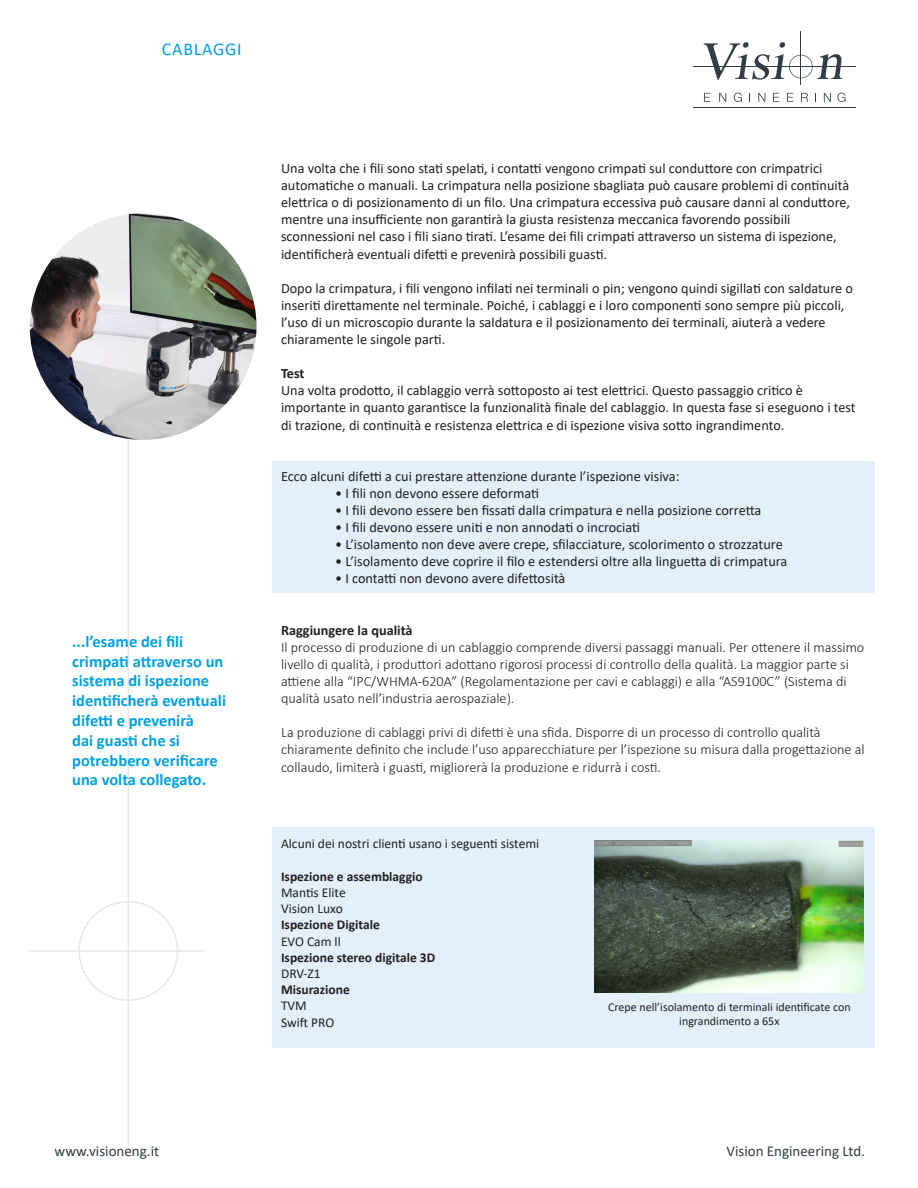
<style>
.page{position:relative;width:918px;height:1188px;background:#fff}
.page>*{position:absolute;margin:0;border:0;box-sizing:border-box;transform-origin:0 0}
.t1{font:18px "Calibri";letter-spacing:.04em;color:#00a2df}
.t2{font:700 16.5px/19.8px "Calibri";color:#00a2df}
.t3{font:15px "Calibri";color:#323d47}
.t4{font:14.25px/17.1px "Calibri";color:#231f20}
.t5{font:300 14.25px/17.1px "Calibri";color:#231f20}
.t6{font:700 14.25px "Calibri";color:#231f20}
.t7{font:13.5px "Calibri";color:#231f20}
.t8{font:700 13.5px "Calibri";color:#231f20}
.t9{font:12px/14.4px "Calibri";color:#231f20;text-align:center}
</style>
<div class="page">
<hr style="left:128px;top:252px;width:1px;height:893px;background:#e6e7e9">
<div style="left:78px;top:901px;width:100px;height:100px;border:2px solid #e6e7e9;border-radius:50%"></div>
<hr style="left:29px;top:950px;width:175px;height:2px;background:#e6e7e9">
<div style="left:272px;top:827px;width:602px;height:221px;background:#e3f0fb"></div>
<div style="left:272px;top:461px;width:602px;height:132px;background:#e3f0fb"></div>
<svg style="left:704px;top:93px;width:6px;height:9px"></svg>
<svg style="left:719px;top:93px;width:7px;height:9px"></svg>
<svg style="left:734px;top:93px;width:8px;height:9px"></svg>
<svg style="left:758px;top:93px;width:7px;height:9px"></svg>
<svg style="left:773px;top:93px;width:6px;height:9px"></svg>
<svg style="left:787px;top:93px;width:6px;height:9px"></svg>
<svg style="left:801px;top:93px;width:7px;height:9px"></svg>
<svg style="left:824px;top:93px;width:7px;height:9px"></svg>
<svg style="left:837px;top:93px;width:8px;height:9px"></svg>
<hr style="left:694px;top:107px;width:162px;height:1px;background:#313e48">
<hr style="left:694px;top:66px;width:162px;height:1px;background:#313e48">
<svg style="left:704px;top:42px;width:138px;height:38px"></svg>
<hr style="left:801px;top:31px;width:1px;height:54px;background:#313e48">
<img style="left:594px;top:840px;width:270px;height:152px">
<img style="left:30px;top:213px;width:226px;height:227px;border-radius:113px">
<p class="t1" style="left:162px;top:36px;width:81px">CABLAGGI</p>
<p class="t2" style="left:72px;top:631px;width:155px">...l’esame dei fili crimpati attraverso un sistema di ispezione identificherà eventuali difetti e prevenirà<br>dai guasti che si potrebbero verificare una volta collegato.</p>
<p class="t4" style="left:281px;top:159px;width:571px">Una volta che i fili sono stati spelati, i contatti vengono crimpati sul conduttore con crimpatrici automatiche o manuali. La crimpatura nella posizione sbagliata può causare problemi di continuità elettrica o di posizionamento di un filo. Una crimpatura eccessiva può causare danni al conduttore, mentre una insufficiente non garantirà la giusta resistenza meccanica favorendo possibili sconnessioni nel caso i fili siano tirati. L’esame dei fili crimpati attraverso un sistema di ispezione, identificherà eventuali difetti e prevenirà possibili guasti.</p>
<p class="t4" style="left:281px;top:279px;width:574px">Dopo la crimpatura, i fili vengono infilati nei terminali o pin; vengono quindi sigillati con saldature o inseriti direttamente nel terminale. Poiché, i cablaggi e i loro componenti sono sempre più piccoli, l’uso di un microscopio durante la saldatura e il posizionamento dei terminali, aiuterà a vedere chiaramente le singole parti.</p>
<p class="t6" style="left:281px;top:363px;width:25px">Test</p>
<p class="t4" style="left:281px;top:382px;width:576px">Una volta prodotto, il cablaggio verrà sottoposto ai test elettrici. Questo passaggio critico è importante in quanto garantisce la funzionalità finale del cablaggio. In questa fase si eseguono i test di trazione, di continuità e resistenza elettrica e di ispezione visiva sotto ingrandimento.</p>
<p class="t4" style="left:281px;top:467px;width:400px">Ecco alcuni difetti a cui prestare attenzione durante l’ispezione visiva:</p>
<p class="t4" style="left:335px;top:484px;width:206px">• I fili non devono essere deformati</p>
<p class="t4" style="left:335px;top:501px;width:428px">• I fili devono essere ben fissati dalla crimpatura e nella posizione corretta</p>
<p class="t4" style="left:335px;top:519px;width:307px">• I fili devono essere uniti e non annodati o incrociati</p>
<p class="t4" style="left:335px;top:536px;width:449px">• L’isolamento non deve avere crepe, sfilacciature, scolorimento o strozzature</p>
<p class="t4" style="left:335px;top:553px;width:454px">• L’isolamento deve coprire il filo e estendersi oltre alla linguetta di crimpatura</p>
<p class="t4" style="left:335px;top:570px;width:232px">• I contatti non devono avere difettosità</p>
<p class="t6" style="left:281px;top:620px;width:133px">Raggiungere la qualità</p>
<p class="t5" style="left:281px;top:638px;width:585px">Il processo di produzione di un cablaggio comprende diversi passaggi manuali. Per ottenere il massimo livello di qualità, i produttori adottano rigorosi processi di controllo della qualità. La maggior parte si attiene alla “IPC/WHMA-620A” (Regolamentazione per cavi e cablaggi) e alla “AS9100C” (Sistema di qualità usato nell’industria aerospaziale).</p>
<p class="t5" style="left:281px;top:724px;width:585px">La produzione di cablaggi privi di difetti è una sfida. Disporre di un processo di controllo qualità chiaramente definito che include l’uso apparecchiature per l’ispezione su misura dalla progettazione al collaudo, limiterà i guasti, migliorerà la produzione e ridurrà i costi.</p>
<p class="t7" style="left:281px;top:834px;width:260px">Alcuni dei nostri clienti usano i seguenti sistemi</p>
<p class="t8" style="left:281px;top:867px;width:143px">Ispezione e assemblaggio</p>
<p class="t7" style="left:281px;top:883px;width:66px">Mantis Elite</p>
<p class="t7" style="left:281px;top:899px;width:63px">Vision Luxo</p>
<p class="t8" style="left:281px;top:915px;width:100px">Ispezione Digitale</p>
<p class="t7" style="left:281px;top:932px;width:61px">EVO Cam ll</p>
<p class="t8" style="left:281px;top:948px;width:156px">Ispezione stereo digitale 3D</p>
<p class="t7" style="left:281px;top:964px;width:41px">DRV-Z1</p>
<p class="t8" style="left:281px;top:980px;width:70px">Misurazione</p>
<p class="t7" style="left:281px;top:996px;width:27px">TVM</p>
<p class="t7" style="left:281px;top:1013px;width:55px">Swift PRO</p>
<p class="t9" style="left:608px;top:999px;width:244px">Crepe nell’isolamento di terminali identificate con ingrandimento a 65x</p>
<p class="t3" style="left:55px;top:1141px;width:106px">www.visioneng.it</p>
<p class="t3" style="left:727px;top:1141px;width:140px">Vision Engineering Ltd.</p>
</div>
